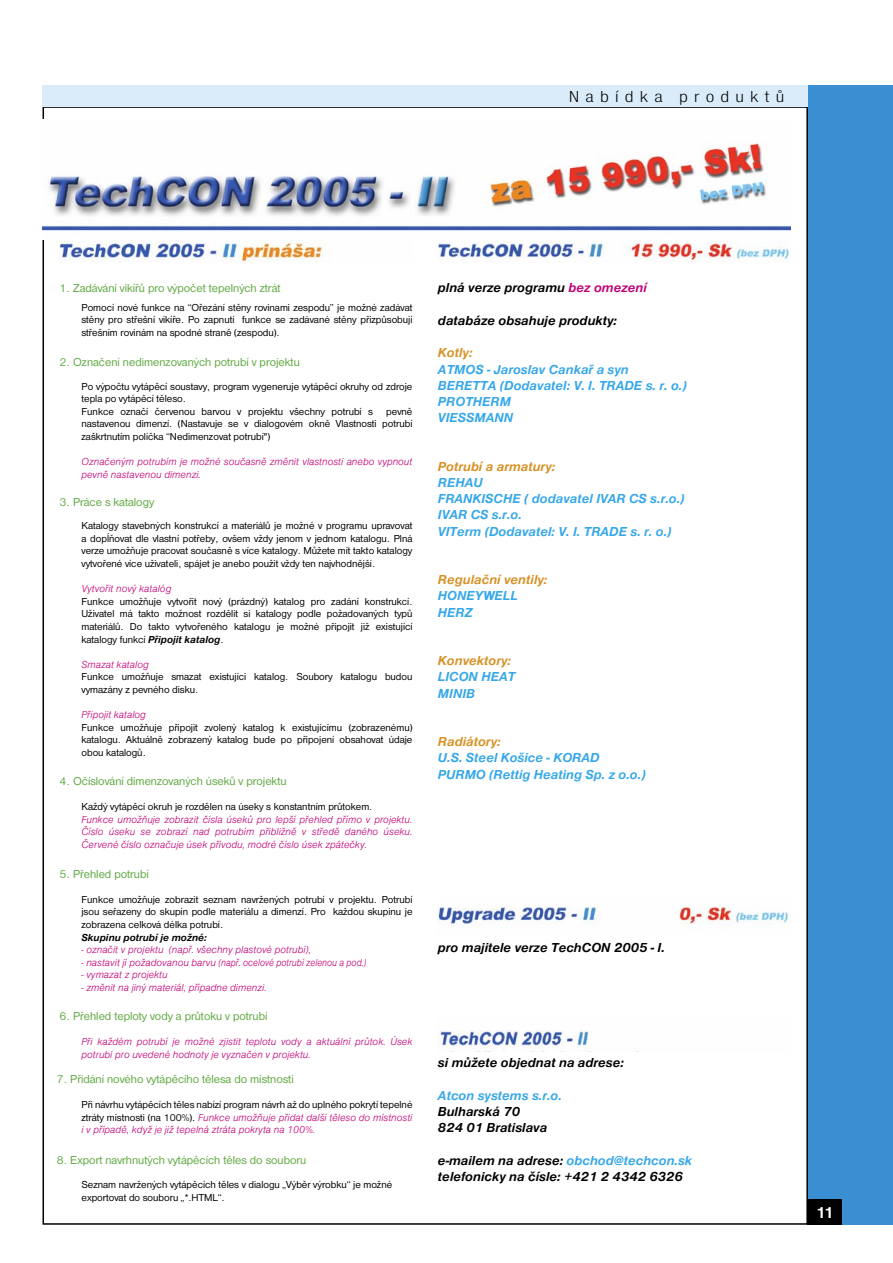
<style>
.page{position:relative;width:893px;height:1263px;background:#fff}
.page>*{position:absolute;margin:0;border:0;box-sizing:border-box;transform-origin:0 0}
.Hlavička_L{font:16.5px "Nimbus San DEE Ligh Cond";letter-spacing:.3em;color:#000;scale:1.25 1}
.t1{font:700 16.5px "Nimbus San DEE";color:#fff}
.text_9b{font:italic 700 13.5px "Nimbus San DEE";color:#36a7e9}
.text_9b-2{font:italic 700 13.5px "Nimbus San DEE";color:#000}
.text_9b-3{font:italic 700 13.5px "Nimbus San DEE";color:#d79124}
.text_9b-4{font:12px "Nimbus San DEE";color:#5fa841}
.text_9b-5{font:10.5px/12.6px "Nimbus San DEE";color:#000;text-align:justify}
.text_9b-6{font:10.5px/12.6px "Nimbus San DEE Ligh Ital";color:#c10077}
.text_9b-7{font:italic 700 10.5px "Nimbus San DEE";color:#000}
.s1{font-weight:700;font-style:italic}
.s2{font-family:"Nimbus San DEE Ligh Ital";color:#c10077}
.s3{color:#c10077}
.s4{color:#36a7e9}
</style>
<div class="page">
<img style="left:60px;top:240px;width:263px;height:22px">
<img style="left:438px;top:241px;width:352px;height:22px">
<img style="left:438px;top:906px;width:351px;height:24px">
<img style="left:439px;top:1030px;width:150px;height:21px">
<div style="left:43px;top:85px;width:765px;height:21px;background:#daebfa"></div>
<img style="left:43px;top:142px;width:748px;height:89px">
<div style="left:808px;top:85px;width:85px;height:1140px;background:#398fd1"></div>
<div style="left:808px;top:1199px;width:34px;height:26px;background:#000"></div>
<p class="Hlavička_L" style="left:569px;top:87px;width:174px">Nabídka produktů</p>
<p class="text_9b-4" style="left:60px;top:281px;width:223px">1. Zadávání vikířů pro výpočet tepelných ztrát</p>
<p class="text_9b-5" style="left:81px;top:301px;width:332px">Pomocí nové funkce na “Ořezání stěny rovinami zespodu” je možné zadávat stěny pro střešní vikíře. Po zapnutí funkce se zadávané stěny přizpůsobují střešním rovinám na spodné straně (zespodu).</p>
<p class="text_9b-4" style="left:60px;top:355px;width:242px">2. Označení nedimenzovaných potrubí v projektu</p>
<p class="text_9b-5" style="left:81px;top:380px;width:332px">Po výpočtu vytápěcí soustavy, program vygeneruje vytápěcí okruhy od zdroje tepla po vytápěcí těleso.</p>
<p class="text_9b-5" style="left:81px;top:405px;width:293px">Funkce označí červenou barvou v projektu všechny potrubí s</p>
<p class="text_9b-5" style="left:81px;top:405px;width:332px;text-indent:305px">pevně nastavenou dimenzí. (Nastavuje se v dialogovém okně Vlastnosti potrubí zaškrtnutím políčka “Nedimenzovat potrubí")</p>
<p class="text_9b-6" style="left:81px;top:456px;width:332px">Označeným potrubím je možné současně změnit vlastnosti anebo vypnout pevně nastavenou dimenzi.</p>
<p class="text_9b-4" style="left:60px;top:495px;width:96px">3. Práce s katalogy</p>
<p class="text_9b-5" style="left:81px;top:519px;width:332px">Katalogy stavebných konstrukcí a materiálů je možné v programu upravovat a dopĺňovat dle vlastní potřeby, ovšem vždy jenom v jednom katalogu. Plná verze umožňuje pracovat současně s více katalogy. Můžete mít takto katalogy vytvořené více uživateli, spájet je anebo použit vždy ten najvhodnější.</p>
<p class="text_9b-6" style="left:81px;top:582px;width:91px">Vytvořit nový katalóg</p>
<p class="text_9b-5" style="left:81px;top:595px;width:332px">Funkce umožňuje vytvořit nový (prázdný) katalog pro zadání konstrukcí.<br>Uživatel má takto možnost rozdělit si katalogy podle požadovaných typů materiálů. Do takto vytvořeného katalogu je možné připojit již existující katalogy funkcí <span class="s1">Připojit katalog</span>.</p>
<p class="text_9b-6" style="left:81px;top:658px;width:69px">Smazat katalog</p>
<p class="text_9b-5" style="left:81px;top:671px;width:332px">Funkce umožňuje smazat existujíci katalog. Soubory katalogu budou vymazány z pevného disku.</p>
<p class="text_9b-6" style="left:81px;top:708px;width:66px">Připojit katalog</p>
<p class="text_9b-5" style="left:81px;top:721px;width:332px">Funkce umožňuje připojit zvolený katalog k existujícímu (zobrazenému) katalogu. Aktuálně zobrazený katalog bude po připojení obsahovat údaje obou katalogů.</p>
<p class="text_9b-4" style="left:60px;top:774px;width:229px">4. Očíslování dimenzovaných úseků v projektu</p>
<p class="text_9b-5" style="left:81px;top:800px;width:292px">Každý vytápěcí okruh je rozdělen na úseky s konstantním průtokem.</p>
<p class="text_9b-6" style="left:81px;top:813px;width:332px;text-align:justify">Funkce umožňuje zobrazit čísla úseků pro lepší přehled přímo v projektu.<br>Číslo úseku se zobrazí nad potrubím přibližně v středě daného úseku.<br>Červené číslo označuje úsek přívodu, modré číslo úsek zpátečky.</p>
<p class="text_9b-4" style="left:60px;top:867px;width:91px">5. Přehled potrubí</p>
<p class="text_9b-5" style="left:81px;top:893px;width:332px">Funkce umožňuje zobrazit seznam navržených potrubí v projektu. Potrubí jsou seřazeny do skupín podle materiálu a dimenzí. Pro každou skupinu je zobrazena celková délka potrubí.</p>
<p class="text_9b-7" style="left:81px;top:931px;width:127px">Skupinu potrubí je možné:</p>
<p class="text_9b-6" style="left:81px;top:943px;width:231px">- označit v projektu (např. všechny plastové potrubí),</p>
<p class="text_9b-6" style="left:81px;top:956px;width:287px">- nastavit jí požadovanou barvu (např. ocelové potrubí zelenou a pod.)</p>
<p class="text_9b-6" style="left:81px;top:969px;width:88px">- vymazat z projektu</p>
<p class="text_9b-6" style="left:81px;top:981px;width:187px">- změnit na jiný materiál, případne dimenzi.</p>
<p class="text_9b-4" style="left:60px;top:1009px;width:209px">6. Přehled teploty vody a průtoku v potrubí</p>
<p class="text_9b-6" style="left:81px;top:1035px;width:332px">Při každém potrubí je možné zjistit teplotu vody a aktuální průtok. Úsek potrubí pro uvedené hodnoty je vyznačen v projektu.</p>
<p class="text_9b-4" style="left:57px;top:1072px;width:238px">7. Přidání nového vytápěcího tělesa do místnosti</p>
<p class="text_9b-5" style="left:81px;top:1098px;width:332px">Při návrhu vytápěcích těles nabízí program návrh až do uplného pokrytí tepelné ztráty místnosti (na 100%). <span class="s2">Funkce umožňuje přidat další těleso do místnosti i v případě, když je již tepelná ztráta pokryta na 100%.</span></p>
<p class="text_9b-4" style="left:57px;top:1153px;width:251px">8. Export navrhnutých vytápěcích těles do souboru</p>
<p class="text_9b-5" style="left:81px;top:1179px;width:312px">Seznam navržených vytápěcích těles v dialogu „Výběr výrobku“ je možné</p>
<p class="text_9b-5" style="left:81px;top:1191px;width:145px">exportovat do souboru „*.HTML“.</p>
<p class="text_9b-2" style="left:438px;top:280px;width:210px">plná verze programu <span class="s3">bez omezení</span></p>
<p class="text_9b-2" style="left:438px;top:313px;width:181px">databáze obsahuje produkty:</p>
<p class="text_9b-3" style="left:438px;top:345px;width:36px">Kotly:</p>
<p class="text_9b" style="left:438px;top:361px;width:192px">ATMOS - Jaroslav Cankař a syn</p>
<p class="text_9b" style="left:438px;top:377px;width:250px">BERETTA (Dodavatel: V. I. TRADE s. r. o.)</p>
<p class="text_9b" style="left:438px;top:394px;width:74px">PROTHERM</p>
<p class="text_9b" style="left:438px;top:410px;width:77px">VIESSMANN</p>
<p class="text_9b-3" style="left:438px;top:458px;width:119px">Potrubí a armatury:</p>
<p class="text_9b" style="left:438px;top:475px;width:46px">REHAU</p>
<p class="text_9b" style="left:438px;top:491px;width:248px">FRANKISCHE ( dodavatel IVAR CS s.r.o.)</p>
<p class="text_9b" style="left:438px;top:507px;width:85px">IVAR CS s.r.o.</p>
<p class="text_9b" style="left:438px;top:523px;width:235px">VITerm (Dodavatel: V. I. TRADE s. r. o.)</p>
<p class="text_9b-3" style="left:438px;top:572px;width:111px">Regulační ventily:</p>
<p class="text_9b" style="left:438px;top:588px;width:81px">HONEYWELL</p>
<p class="text_9b" style="left:438px;top:604px;width:36px">HERZ</p>
<p class="text_9b-3" style="left:438px;top:653px;width:75px">Konvektory:</p>
<p class="text_9b" style="left:438px;top:669px;width:79px">LICON HEAT</p>
<p class="text_9b" style="left:438px;top:685px;width:39px">MINIB</p>
<p class="text_9b-3" style="left:438px;top:734px;width:64px">Radiátory:</p>
<p class="text_9b" style="left:438px;top:750px;width:163px">U.S. Steel Košice - KORAD</p>
<p class="text_9b" style="left:438px;top:766px;width:209px">PURMO (Rettig Heating Sp. z o.o.)</p>
<p class="text_9b-2" style="left:438px;top:939px;width:228px">pro majitele verze TechCON 2005 - I.</p>
<p class="text_9b-2" style="left:438px;top:1055px;width:188px">si můžete objednat na adrese:</p>
<p class="text_9b" style="left:438px;top:1087px;width:126px">Atcon systems s.r.o.</p>
<p class="text_9b-2" style="left:438px;top:1104px;width:84px">Bulharská 70</p>
<p class="text_9b-2" style="left:438px;top:1120px;width:111px">824 01 Bratislava</p>
<p class="text_9b-2" style="left:438px;top:1152px;width:256px">e-mailem na adrese: <span class="s4">obchod@techcon.sk</span></p>
<p class="text_9b-2" style="left:438px;top:1168px;width:246px">telefonicky na čísle: +421 2 4342 6326</p>
<p class="t1" style="left:816px;top:1203px;width:20px">11</p>
</div>
